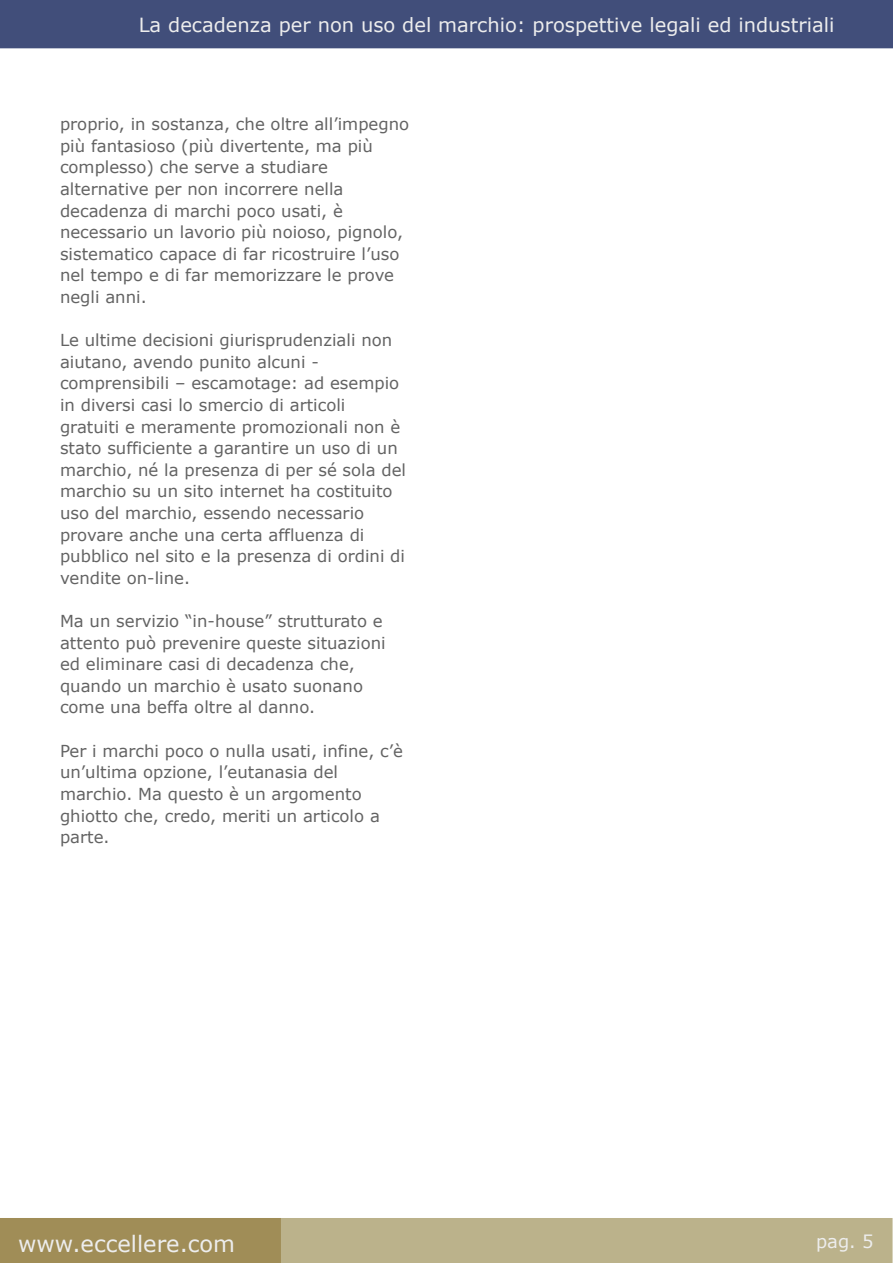
<style>
.page{position:relative;width:893px;height:1263px;background:#fff}
.page>*{position:absolute;margin:0;border:0;box-sizing:border-box;transform-origin:0 0}
.t1{font:22.5px "Verdana";color:#ededed}
.t2{font:19.5px "Verdana";color:#ededed}
.t3{font:18px "Verdana";color:#ededed}
.t4{font:16.5px/21.6px "Verdana";color:#636363}
</style>
<div class="page">
<div style="left:0;top:1218px;width:892px;height:45px;background:#bbb28b"></div>
<div style="left:0;top:1218px;width:281px;height:45px;background:#a08d57"></div>
<div style="left:0;top:0;width:893px;height:48px;background:#414e7a"></div>
<p class="t2" style="left:139px;top:12px;width:697px">La decadenza per non uso del marchio: prospettive legali ed industriali</p>
<p class="t4" style="left:60px;top:113px;width:351px">proprio, in sostanza, che oltre all’impegno più fantasioso (più divertente, ma più complesso) che serve a studiare alternative per non incorrere nella decadenza di marchi poco usati, è necessario un lavorio più noioso, pignolo, sistematico capace di far ricostruire l’uso nel tempo e di far memorizzare le prove negli anni.</p>
<p class="t4" style="left:60px;top:329px;width:348px">Le ultime decisioni giurisprudenziali non aiutano, avendo punito alcuni - comprensibili – escamotage: ad esempio in diversi casi lo smercio di articoli gratuiti e meramente promozionali non è stato sufficiente a garantire un uso di un marchio, né la presenza di per sé sola del marchio su un sito internet ha costituito uso del marchio, essendo necessario provare anche una certa affluenza di pubblico nel sito e la presenza di ordini di vendite on-line.</p>
<p class="t4" style="left:60px;top:610px;width:327px">Ma un servizio “in-house” strutturato e attento può prevenire queste situazioni ed eliminare casi di decadenza che, quando un marchio è usato suonano come una beffa oltre al danno.</p>
<p class="t4" style="left:60px;top:739px;width:345px">Per i marchi poco o nulla usati, infine, c’è un’ultima opzione, l’eutanasia del marchio. Ma questo è un argomento ghiotto che, credo, meriti un articolo a parte.</p>
<h1 class="t1" style="left:18px;top:1229px;width:219px">www.eccellere.com</h1>
<p class="t3" style="left:816px;top:1230px;width:59px">pag. 5</p>
</div>
